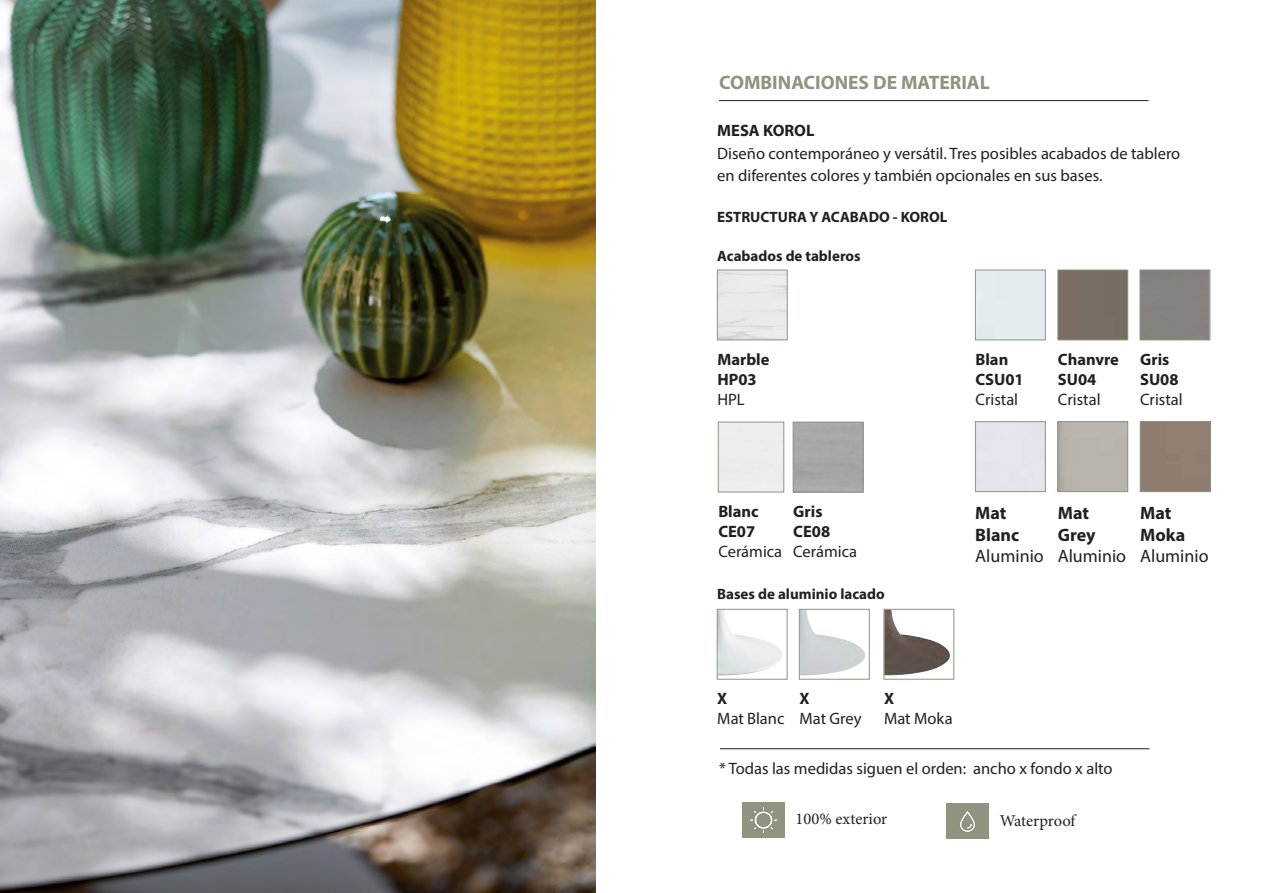
<style>
.page{position:relative;width:1263px;height:893px;background:#fff}
.page>*{position:absolute;margin:0;border:0;box-sizing:border-box;transform-origin:0 0}
.t1{font:700 19.5px "Myriad Pro";color:#919381}
.t2{font:18px "Myriad Pro";color:#231f20}
.t3{font:700 18px/21.6px "Myriad Pro";color:#231f20}
.t4{font:16.5px/22.5px "Myriad Pro";color:#231f20}
.t5{font:700 16.5px/19.8px "Myriad Pro";color:#231f20}
.t6{font:16.5px "Minion Pro";color:#231f20}
.t7{font:700 15px "Myriad Pro";color:#231f20}
</style>
<div class="page">
<div style="left:717px;top:270px;width:70px;height:70px;border:1px solid #919381"></div>
<img style="left:719px;top:611px;width:63px;height:65px">
<div style="left:717px;top:609px;width:70px;height:70px;border:1px solid #919381"></div>
<img style="left:801px;top:611px;width:64px;height:65px">
<div style="left:799px;top:609px;width:70px;height:70px;border:1px solid #919381"></div>
<img style="left:886px;top:611px;width:64px;height:65px">
<div style="left:884px;top:609px;width:70px;height:70px;border:1px solid #919381"></div>
<img style="left:1px;top:0;width:595px;height:893px">
<hr style="left:720px;top:748px;width:429px;height:1px;background:#231f20">
<hr style="left:719px;top:100px;width:429px;height:1px;background:#231f20">
<div style="left:742px;top:802px;width:43px;height:35px;background:#919381"></div>
<img style="left:751px;top:807px;width:25px;height:25px">
<div style="left:947px;top:804px;width:42px;height:35px;background:#919381"></div>
<img style="left:960px;top:811px;width:15px;height:20px">
<img style="left:0;top:0;width:1px;height:893px">
<div style="left:975px;top:270px;width:70px;height:70px;border:1px solid #919381"></div>
<div style="left:1060px;top:272px;width:66px;height:66px;background:#776d64"></div>
<div style="left:1058px;top:270px;width:70px;height:70px;border:1px solid #919381"></div>
<div style="left:1140px;top:270px;width:70px;height:70px;border:1px solid #919381"></div>
<div style="left:718px;top:422px;width:66px;height:70px;border:1px solid #919381"></div>
<div style="left:793px;top:422px;width:70px;height:70px;border:1px solid #919381"></div>
<div style="left:975px;top:422px;width:70px;height:70px;border:1px solid #919381"></div>
<div style="left:1058px;top:422px;width:70px;height:70px;border:1px solid #919381"></div>
<div style="left:1140px;top:422px;width:70px;height:70px;border:1px solid #919381"></div>
<p class="t1" style="left:719px;top:69px;width:272px">COMBINACIONES DE MATERIAL</p>
<p class="t5" style="left:717px;top:120px;width:99px">MESA KOROL</p>
<p class="t4" style="left:717px;top:142px;width:465px">Diseño contemporáneo y versátil. Tres posibles acabados de tablero en diferentes colores y también opcionales en sus bases.</p>
<p class="t7" style="left:717px;top:207px;width:232px">ESTRUCTURA Y ACABADO - KOROL</p>
<p class="t7" style="left:717px;top:246px;width:145px">Acabados de tableros</p>
<p class="t5" style="left:717px;top:349px;width:54px">Marble</p>
<p class="t5" style="left:717px;top:369px;width:41px">HP03</p>
<p class="t4" style="left:717px;top:387px;width:29px">HPL</p>
<p class="t5" style="left:975px;top:349px;width:50px">Blan<br>CSU01</p>
<p class="t4" style="left:975px;top:387px;width:44px">Cristal</p>
<p class="t5" style="left:1058px;top:349px;width:63px">Chanvre</p>
<p class="t5" style="left:1058px;top:369px;width:40px">SU04</p>
<p class="t4" style="left:1058px;top:387px;width:44px">Cristal</p>
<p class="t5" style="left:1140px;top:349px;width:31px">Gris</p>
<p class="t5" style="left:1140px;top:369px;width:40px">SU08</p>
<p class="t4" style="left:1140px;top:387px;width:44px">Cristal</p>
<p class="t5" style="left:718px;top:501px;width:42px">Blanc</p>
<p class="t5" style="left:718px;top:521px;width:38px">CE07</p>
<p class="t4" style="left:718px;top:540px;width:65px">Cerámica</p>
<p class="t5" style="left:793px;top:501px;width:31px">Gris</p>
<p class="t5" style="left:793px;top:521px;width:38px">CE08</p>
<p class="t4" style="left:793px;top:540px;width:65px">Cerámica</p>
<p class="t7" style="left:717px;top:584px;width:169px">Bases de aluminio lacado</p>
<p class="t3" style="left:975px;top:502px;width:45px">Mat<br>Blanc</p>
<p class="t2" style="left:975px;top:545px;width:70px">Aluminio</p>
<p class="t3" style="left:1058px;top:502px;width:39px">Mat<br>Grey</p>
<p class="t2" style="left:1058px;top:545px;width:70px">Aluminio</p>
<p class="t3" style="left:1140px;top:502px;width:47px">Mat<br>Moka</p>
<p class="t2" style="left:1140px;top:545px;width:70px">Aluminio</p>
<p class="t5" style="left:884px;top:688px;width:12px">X</p>
<p class="t4" style="left:884px;top:707px;width:70px">Mat Moka</p>
<p class="t4" style="left:719px;top:757px;width:395px">* Todas las medidas siguen el orden: ancho x fondo x alto</p>
<p class="t5" style="left:799px;top:688px;width:12px">X</p>
<p class="t4" style="left:799px;top:707px;width:64px">Mat Grey</p>
<p class="t5" style="left:717px;top:688px;width:12px">X</p>
<p class="t4" style="left:717px;top:707px;width:69px">Mat Blanc</p>
<p class="t6" style="left:796px;top:808px;width:93px">100% exterior</p>
<p class="t6" style="left:1000px;top:809px;width:77px">Waterproof</p>
</div>
